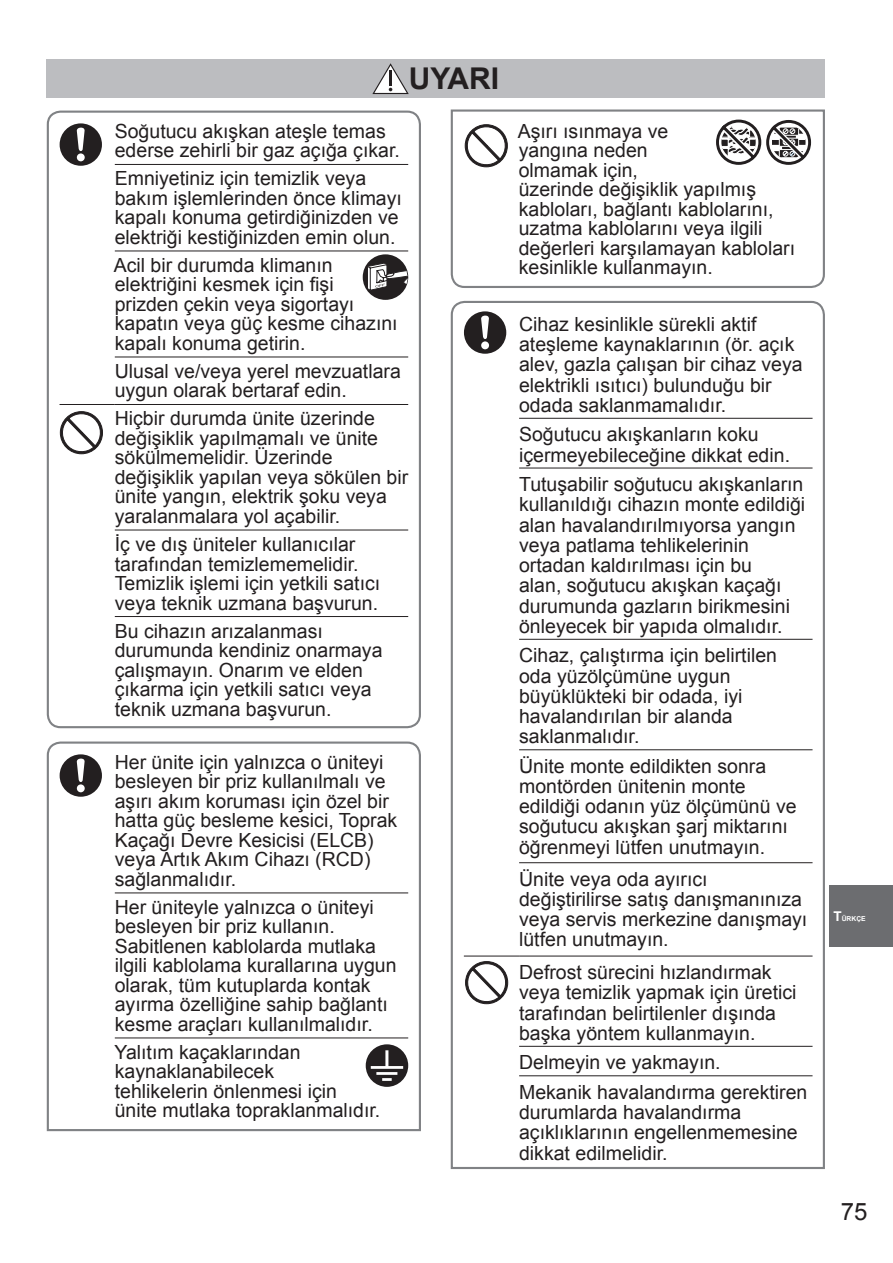
<style>
.page{position:relative;width:893px;height:1263px;background:#fff}
.page>*{position:absolute;margin:0;border:0;box-sizing:border-box;transform-origin:0 0}
.t1{font:700 30px "Arial";color:#231f20}
.t2{font:24px "Arial";color:#231f20}
.t3{font:19.5px/19.5px "Arial";color:#231f20}
.t4{font:700 6.75px "Arial";color:#fff}
.s1{font-size:13.5px}
</style>
<div class="page">
<div style="left:829px;top:885px;width:64px;height:61px;background:#6c6d70"></div>
<div style="left:47px;top:111px;width:374px;height:617px;border:2px solid #808285;border-radius:13px"></div>
<hr style="left:115px;top:164px;width:293px;height:1px;background:#231f20">
<hr style="left:115px;top:251px;width:293px;height:1px;background:#231f20">
<hr style="left:115px;top:357px;width:293px;height:1px;background:#231f20">
<hr style="left:115px;top:404px;width:293px;height:1px;background:#231f20">
<hr style="left:115px;top:530px;width:293px;height:1px;background:#231f20">
<hr style="left:115px;top:616px;width:293px;height:1px;background:#231f20">
<hr style="left:60px;top:404px;width:55px;height:1px;background:#231f20">
<div style="left:60px;top:123px;width:42px;height:43px;background:#231f20;border-radius:50%"></div>
<svg style="left:77px;top:128px;width:8px;height:23px"></svg>
<div style="left:77px;top:153px;width:8px;height:8px;background:#fff;border-radius:50%"></div>
<div style="left:363px;top:254px;width:45px;height:46px;background:#231f20;border-radius:50%"></div>
<svg style="left:366px;top:262px;width:42px;height:29px"></svg>
<div style="left:60px;top:411px;width:43px;height:43px;border:1px solid #231f20;border-radius:50%"></div>
<svg style="left:60px;top:412px;width:43px;height:42px"></svg>
<div style="left:47px;top:60px;width:778px;height:38px;background:#bcbdc0"></div>
<svg style="left:372px;top:63px;width:37px;height:31px"></svg>
<svg style="left:46px;top:741px;width:375px;height:391px"></svg>
<svg style="left:450px;top:109px;width:375px;height:179px"></svg>
<div style="left:465px;top:124px;width:43px;height:43px;border:1px solid #231f20;border-radius:50%"></div>
<svg style="left:465px;top:125px;width:43px;height:42px"></svg>
<svg style="left:714px;top:118px;width:98px;height:48px"></svg>
<hr style="left:115px;top:892px;width:293px;height:1px;background:#231f20">
<hr style="left:115px;top:1037px;width:293px;height:1px;background:#231f20">
<div style="left:60px;top:754px;width:42px;height:43px;background:#231f20;border-radius:50%"></div>
<svg style="left:77px;top:759px;width:8px;height:23px"></svg>
<div style="left:77px;top:784px;width:8px;height:8px;background:#fff;border-radius:50%"></div>
<div style="left:366px;top:1044px;width:42px;height:43px;background:#231f20;border-radius:50%"></div>
<svg style="left:371px;top:1050px;width:32px;height:31px"></svg>
<svg style="left:450px;top:300px;width:375px;height:869px"></svg>
<h1 class="t1" style="left:409px;top:59px;width:92px">UYARI</h1>
<p class="t3" style="left:115px;top:122px;width:287px">Soğutucu akışkan ateşle temas ederse zehirli bir gaz açığa çıkar.</p>
<p class="t3" style="left:115px;top:169px;width:289px">Emniyetiniz için temizlik veya bakım işlemlerinden önce klimayı kapalı konuma getirdiğinizden ve elektriği kestiğinizden emin olun.</p>
<p class="t3" style="left:114px;top:256px;width:285px">Acil bir durumda klimanın elektriğini kesmek için fişi prizden çekin veya sigortayı kapatın veya güç kesme cihazını kapalı konuma getirin.</p>
<p class="t3" style="left:115px;top:362px;width:288px">Ulusal ve/veya yerel mevzuatlara uygun olarak bertaraf edin.</p>
<p class="t3" style="left:115px;top:409px;width:295px">Hiçbir durumda ünite üzerinde değişiklik yapılmamalı ve ünite sökülmemelidir. Üzerinde değişiklik yapılan veya sökülen bir ünite yangın, elektrik şoku veya yaralanmalara yol açabilir.</p>
<p class="t3" style="left:115px;top:535px;width:267px">İç ve dış üniteler kullanıcılar tarafından temizlememelidir.<br>Temizlik işlemi için yetkili satıcı veya teknik uzmana başvurun.</p>
<p class="t3" style="left:115px;top:621px;width:269px">Bu cihazın arızalanması durumunda kendiniz onarmaya çalışmayın. Onarım ve elden çıkarma için yetkili satıcı veya teknik uzmana başvurun.</p>
<p class="t3" style="left:115px;top:752px;width:284px">Her ünite için yalnızca o üniteyi besleyen bir priz kullanılmalı ve aşırı akım koruması için özel bir hatta güç besleme kesici, Toprak<br>Kaçağı Devre Kesicisi (ELCB) veya Artık Akım Cihazı (RCD) sağlanmalıdır.</p>
<p class="t3" style="left:115px;top:897px;width:283px">Her üniteyle yalnızca o üniteyi besleyen bir priz kullanın.<br>Sabitlenen kablolarda mutlaka ilgili kablolama kurallarına uygun olarak, tüm kutuplarda kontak ayırma özelliğine sahip bağlantı kesme araçları kullanılmalıdır.</p>
<p class="t3" style="left:114px;top:1042px;width:267px">Yalıtım kaçaklarından kaynaklanabilecek<br>tehlikelerin önlenmesi için ünite mutlaka topraklanmalıdır.</p>
<p class="t3" style="left:518px;top:122px;width:279px">Aşırı ısınmaya ve<br>yangına neden<br>olmamak için,<br>üzerinde değişiklik yapılmış kabloları, bağlantı kablolarını, uzatma kablolarını veya ilgili değerleri karşılamayan kabloları kesinlikle kullanmayın.</p>
<p class="t3" style="left:519px;top:314px;width:285px;line-height:20.2px">Cihaz kesinlikle sürekli aktif ateşleme kaynaklarının (ör. açık alev, gazla çalışan bir cihaz veya elektrikli ısıtıcı) bulunduğu bir odada saklanmamalıdır.</p>
<p class="t3" style="left:519px;top:425px;width:272px;line-height:20.2px">Soğutucu akışkanların koku içermeyebileceğine dikkat edin.</p>
<p class="t3" style="left:519px;top:474px;width:288px;line-height:20.2px">Tutuşabilir soğutucu akışkanların kullanıldığı cihazın monte edildiği alan havalandırılmıyorsa yangın veya patlama tehlikelerinin ortadan kaldırılması için bu<br>alan, soğutucu akışkan kaçağı durumunda gazların birikmesini önleyecek bir yapıda olmalıdır.</p>
<p class="t3" style="left:519px;top:645px;width:259px;line-height:20.2px">Cihaz, çalıştırma için belirtilen oda yüzölçümüne uygun büyüklükteki bir odada, iyi havalandırılan bir alanda saklanmalıdır.</p>
<p class="t3" style="left:519px;top:756px;width:279px;line-height:20.2px">Ünite monte edildikten sonra montörden ünitenin monte edildiği odanın yüz ölçümünü ve soğutucu akışkan şarj miktarını öğrenmeyi lütfen unutmayın.</p>
<p class="t3" style="left:519px;top:869px;width:290px;line-height:20.2px">Ünite veya oda ayırıcı değiştirilirse satış danışmanınıza veya servis merkezine danışmayı lütfen unutmayın.</p>
<p class="t3" style="left:519px;top:962px;width:279px;line-height:20.2px">Defrost sürecini hızlandırmak veya temizlik yapmak için üretici tarafından belirtilenler dışında başka yöntem kullanmayın.</p>
<p class="t3" style="left:519px;top:1048px;width:290px;line-height:29.5px">Delmeyin ve yakmayın.<br>Mekanik havalandırma gerektiren</p>
<p class="t3" style="left:519px;top:1102px;width:280px;line-height:20.2px">durumlarda havalandırma açıklıklarının engellenmemesine dikkat edilmelidir.</p>
<p class="t4" style="left:833px;top:914px;width:34px"><span class="s1">T</span>ÜRKÇE</p>
<p class="t2" style="left:841px;top:1196px;width:28px">75</p>
</div>
